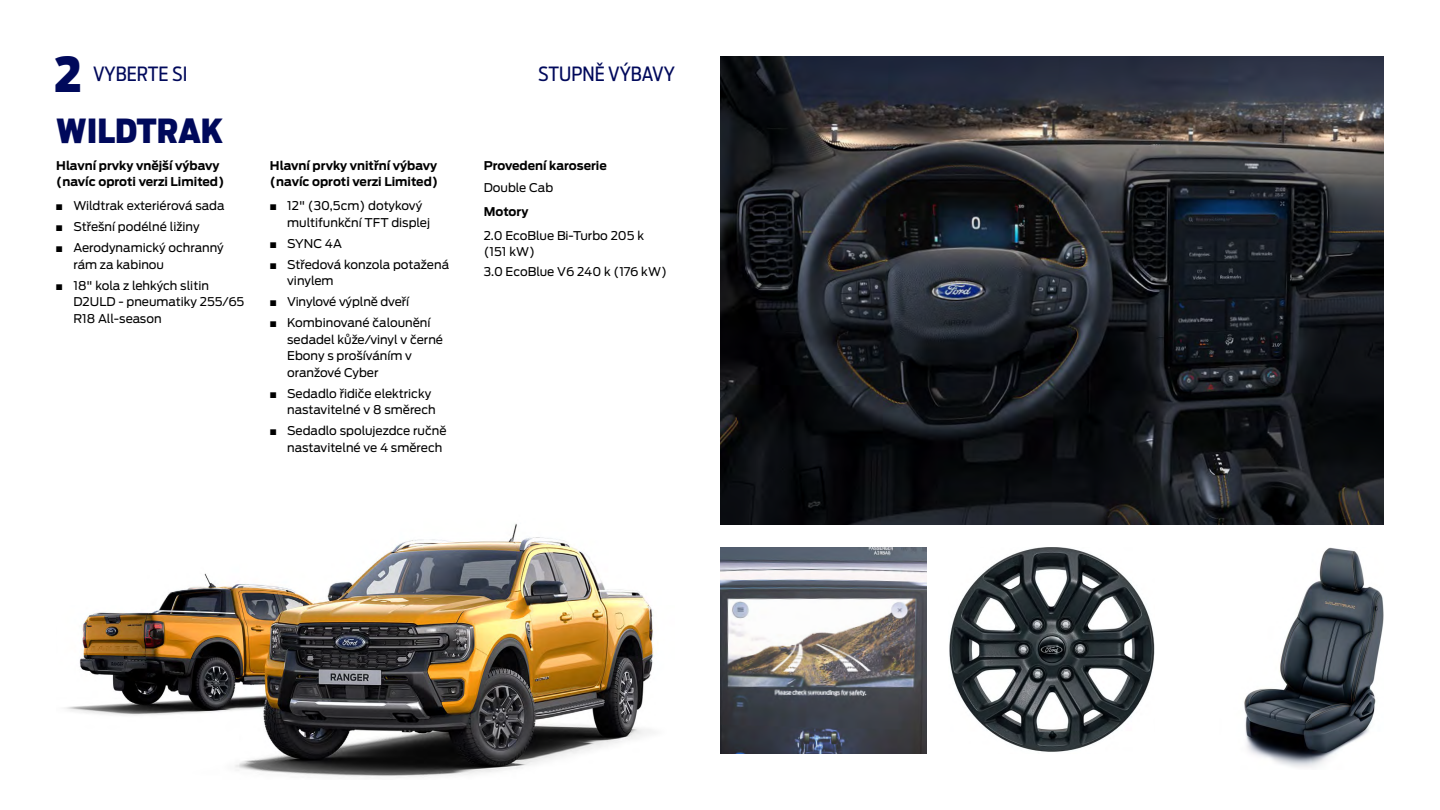
<style>
.page{position:relative;width:1440px;height:810px;background:#fff}
.page>*{position:absolute;margin:0;border:0;box-sizing:border-box;transform-origin:0 0}
.t1{font:900 48px "Ford Antenna Cond";color:#00095b}
.t2{font:900 33px "Ford Antenna Cond";color:#00095b}
.t3{font:19.5px "Ford Antenna Cond";color:#00095b}
.t4{font:12px/16.5px "Ford Antenna";color:#000}
.t5{font:700 12px/16.5px "Ford Antenna";color:#000}
</style>
<div class="page">
<img style="left:65px;top:523px;width:589px;height:255px">
<img style="left:720px;top:56px;width:664px;height:468px">
<img style="left:1244px;top:548px;width:140px;height:220px">
<img style="left:949px;top:548px;width:206px;height:204px">
<img style="left:720px;top:548px;width:206px;height:206px">
<h1 class="t1" style="left:55px;top:30px;width:29px">2</h1>
<h2 class="t2" style="left:56px;top:100px;width:169px">WILDTRAK</h2>
<p class="t5" style="left:56px;top:156px;width:170px">Hlavní prvky vnější výbavy (navíc oproti verzi Limited)</p>
<p class="t4" style="left:56px;top:196px;width:170px">■ Wildtrak exteriérová sada</p>
<p class="t4" style="left:56px;top:217px;width:145px">■ Střešní podélné ližiny</p>
<p class="t4" style="left:73px;top:238px;width:152px;text-indent:-17px">■ Aerodynamický ochranný rám za kabinou</p>
<p class="t4" style="left:73px;top:276px;width:172px;text-indent:-17px">■ 18" kola z lehkých slitin<br>D2ULD - pneumatiky 255/65<br>R18 All-season</p>
<h3 class="t3" style="left:93px;top:58px;width:96px">VYBERTE SI</h3>
<h3 class="t3" style="left:538px;top:58px;width:138px">STUPNĚ VÝBAVY</h3>
<p class="t5" style="left:270px;top:156px;width:170px">Hlavní prvky vnitřní výbavy (navíc oproti verzi Limited)</p>
<p class="t4" style="left:287px;top:196px;width:144px;text-indent:-17px">■ 12" (30,5cm) dotykový multifunkční TFT displej</p>
<p class="t4" style="left:270px;top:234px;width:73px">■ SYNC 4A</p>
<p class="t4" style="left:287px;top:255px;width:163px;text-indent:-17px">■ Středová konzola potažená vinylem</p>
<p class="t4" style="left:270px;top:292px;width:141px">■ Vinylové výplně dveří</p>
<p class="t4" style="left:287px;top:313px;width:157px;text-indent:-17px">■ Kombinované čalounění sedadel kůže/vinyl v černé<br>Ebony s prošíváním v oranžové Cyber</p>
<p class="t4" style="left:287px;top:384px;width:150px;text-indent:-17px">■ Sedadlo řidiče elektricky nastavitelné v 8 směrech</p>
<p class="t4" style="left:287px;top:421px;width:161px;text-indent:-17px">■ Sedadlo spolujezdce ručně nastavitelné ve 4 směrech</p>
<p class="t5" style="left:484px;top:156px;width:125px">Provedení karoserie</p>
<p class="t4" style="left:484px;top:178px;width:71px">Double Cab</p>
<p class="t5" style="left:484px;top:202px;width:46px">Motory</p>
<p class="t4" style="left:484px;top:226px;width:162px">2.0 EcoBlue Bi-Turbo 205 k (151 kW)</p>
<p class="t4" style="left:484px;top:262px;width:185px">3.0 EcoBlue V6 240 k (176 kW)</p>
</div>
